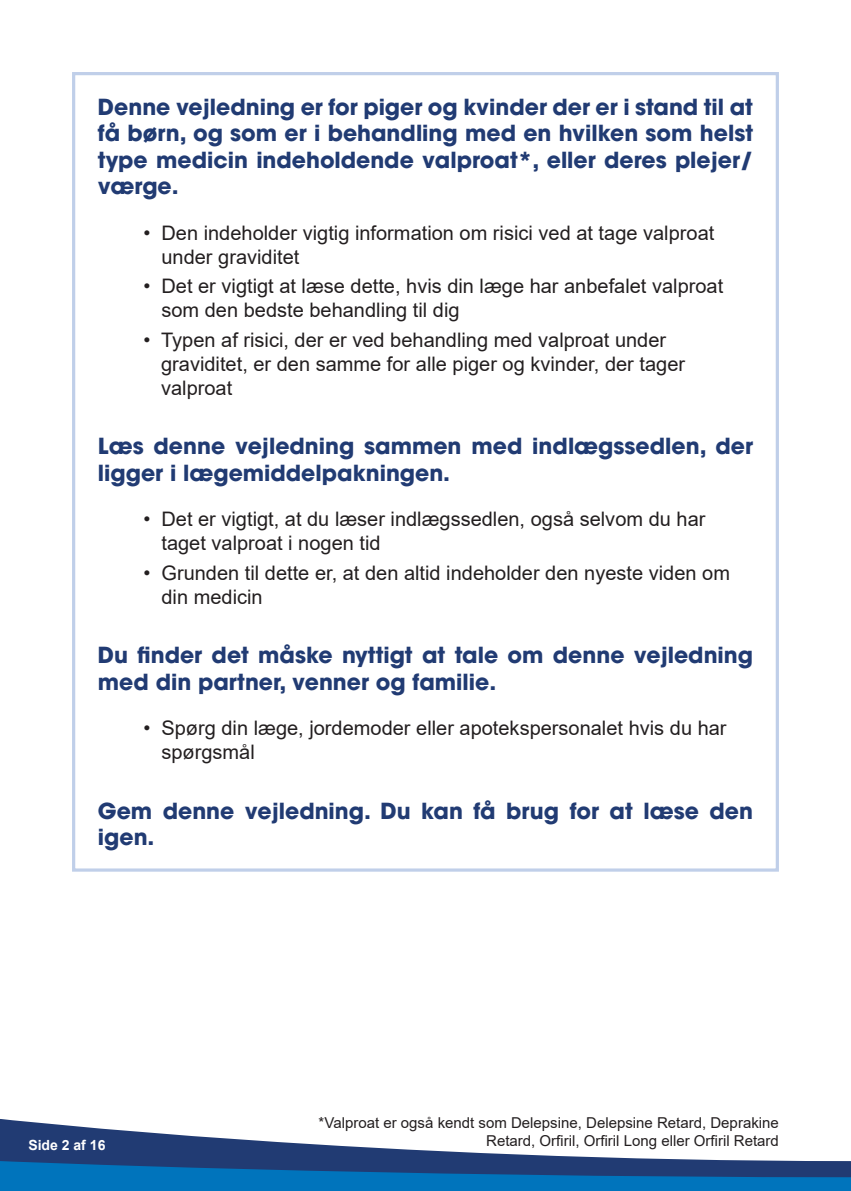
<style>
.page{position:relative;width:851px;height:1191px;background:#fff}
.page>*{position:absolute;margin:0;border:0;box-sizing:border-box;transform-origin:0 0}
.t1{font:700 22px/26.4px "ITC Avant Garde Pro";color:#213b73}
.t2{font:20px/24px "Arial";color:#231f20}
.t3{font:15px/18px "Arial";color:#231f20;text-align:right}
.t4{font:700 14px "Arial";color:#fff}
</style>
<div class="page">
<div style="left:0;top:1177px;width:850px;height:14px;background:#0074bc"></div>
<svg style="left:0;top:1119px;width:850px;height:58px"></svg>
<div style="left:72px;top:72px;width:706px;height:799px;border:3px solid #c0cfe9"></div>
<p class="t1" style="left:98px;top:93px;width:656px;text-align:justify">Denne vejledning er for piger og kvinder der er i stand til at få børn, og som er i behandling med en hvilken som helst type medicin indeholdende valproat*, eller deres plejer/ værge.</p>
<p class="t2" style="left:161px;top:220px;width:554px;text-indent:-18px">• Den indeholder vigtig information om risici ved at tage valproat under graviditet</p>
<p class="t2" style="left:161px;top:274px;width:563px;text-indent:-18px">• Det er vigtigt at læse dette, hvis din læge har anbefalet valproat som den bedste behandling til dig</p>
<p class="t2" style="left:161px;top:328px;width:525px;text-indent:-18px">• Typen af risici, der er ved behandling med valproat under graviditet, er den samme for alle piger og kvinder, der tager valproat</p>
<p class="t1" style="left:98px;top:433px;width:656px">Læs denne vejledning sammen med indlægssedlen, der ligger i lægemiddelpakningen.</p>
<p class="t2" style="left:161px;top:507px;width:545px;text-indent:-18px">• Det er vigtigt, at du læser indlægssedlen, også selvom du har taget valproat i nogen tid</p>
<p class="t2" style="left:161px;top:561px;width:570px;text-indent:-18px">• Grunden til dette er, at den altid indeholder den nyeste viden om din medicin</p>
<p class="t1" style="left:98px;top:642px;width:656px">Du finder det måske nyttigt at tale om denne vejledning med din partner, venner og familie.</p>
<p class="t2" style="left:161px;top:716px;width:566px;text-indent:-18px">• Spørg din læge, jordemoder eller apotekspersonalet hvis du har spørgsmål</p>
<p class="t1" style="left:98px;top:797px;width:656px">Gem denne vejledning. Du kan få brug for at læse den igen.</p>
<p class="t4" style="left:28px;top:1135px;width:79px">Side 2 af 16</p>
<p class="t3" style="left:318px;top:1113px;width:461px">*Valproat er også kendt som Delepsine, Delepsine Retard, Deprakine<br>Retard, Orfiril, Orfiril Long eller Orfiril Retard</p>
</div>
